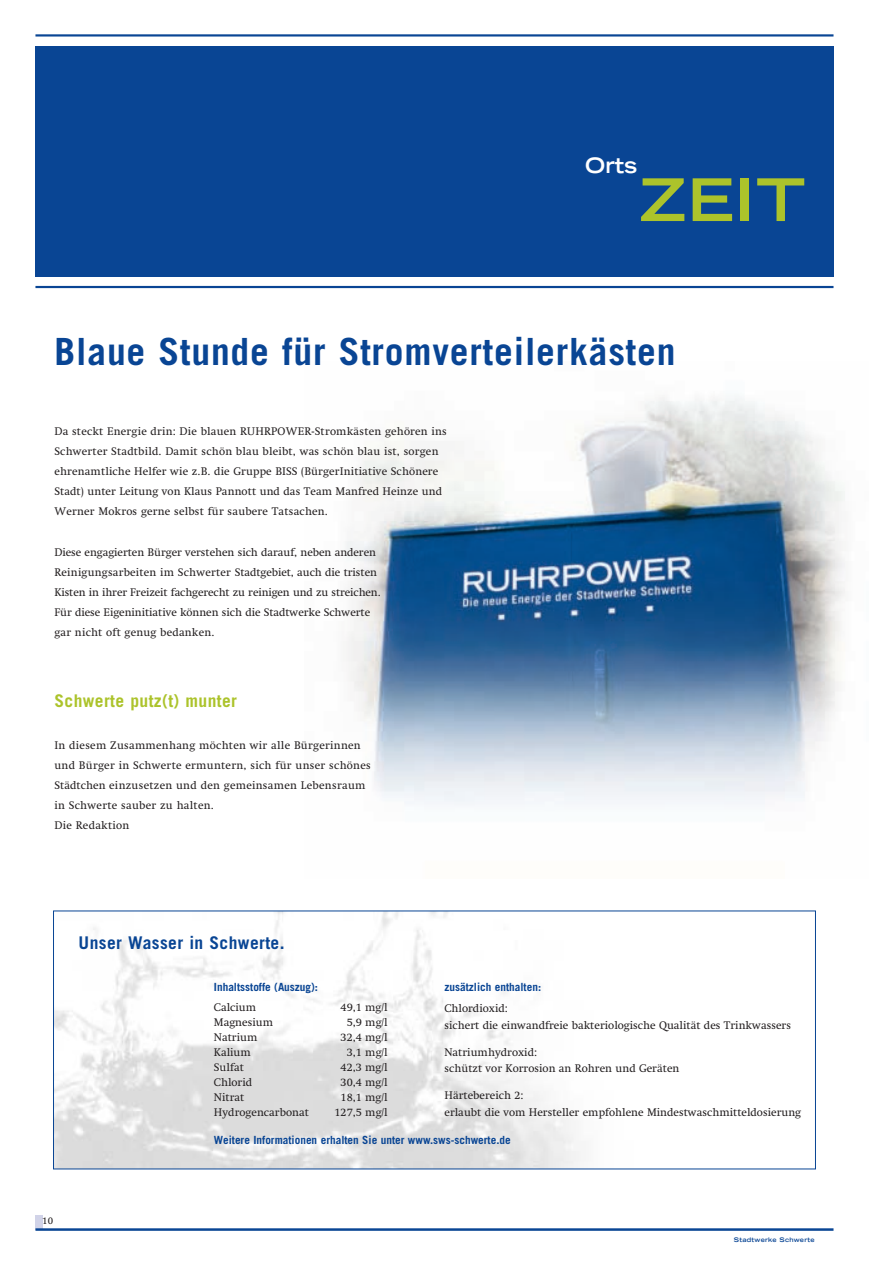
<style>
.page{position:relative;width:869px;height:1265px;background:#fff}
.page>*{position:absolute;margin:0;border:0;box-sizing:border-box;transform-origin:0 0}
.t1{font:700 expanded 58.75px "Trade Gothic LT Std";color:#acc32b}
.t2{font:700 37.5px "Trade Gothic";letter-spacing:.02em;color:#094594}
.t3{font:700 expanded 21.25px "Trade Gothic LT Std";color:#fff}
.t4{font:700 17.5px "Trade Gothic";letter-spacing:.02em;color:#094594}
.t5{font:700 17.5px "Trade Gothic";letter-spacing:.02em;color:#acc32b}
.t6{font:11.25px/20px "Swift Com";letter-spacing:.005em;color:#231f20}
.t7{font:700 11.25px "Trade Gothic";color:#094594}
.t8{font:10px "Swift Com";color:#231f20}
.t9{font:700 expanded 6.25px "Trade Gothic LT Std";letter-spacing:.035em;color:#094594}
</style>
<div class="page">
<img style="left:346px;top:396px;width:499px;height:409px">
<hr style="left:35px;top:34px;width:798px;height:3px;background:#094594">
<hr style="left:35px;top:286px;width:798px;height:2px;background:#094594">
<div style="left:35px;top:46px;width:798px;height:230px;background:#094594"></div>
<div style="left:35px;top:1215px;width:8px;height:15px;background:#d1d3e8"></div>
<hr style="left:35px;top:1228px;width:798px;height:3px;background:#094594">
<img style="left:55px;top:913px;width:526px;height:254px">
<h3 class="t3" style="left:585px;top:157px;width:53px">Orts</h3>
<h1 class="t1" style="left:639px;top:178px;width:167px">ZEIT</h1>
<h2 class="t2" style="left:54px;top:338px;width:622px">Blaue Stunde für Stromverteilerkästen</h2>
<p class="t6" style="left:54px;top:421px;width:394px">Da steckt Energie drin: Die blauen RUHRPOWER-Stromkästen gehören ins Schwerter Stadtbild. Damit schön blau bleibt, was schön blau ist, sorgen ehrenamtliche Helfer wie z.B. die Gruppe BISS (BürgerInitiative Schönere Stadt) unter Leitung von Klaus Pannott und das Team Manfred Heinze und Werner Mokros gerne selbst für saubere Tatsachen.</p>
<p class="t6" style="left:54px;top:542px;width:328px">Diese engagierten Bürger verstehen sich darauf, neben anderen Reinigungsarbeiten im Schwerter Stadtgebiet, auch die tristen Kisten in ihrer Freizeit fachgerecht zu reinigen und zu streichen.<br>Für diese Eigeninitiative können sich die Stadtwerke Schwerte gar nicht oft genug bedanken.</p>
<h3 class="t5" style="left:54px;top:695px;width:184px">Schwerte putz(t) munter</h3>
<p class="t6" style="left:54px;top:735px;width:318px">In diesem Zusammenhang möchten wir alle Bürgerinnen und Bürger in Schwerte ermuntern, sich für unser schönes Städtchen einzusetzen und den gemeinsamen Lebensraum in Schwerte sauber zu halten.<br>Die Redaktion</p>
<h3 class="t4" style="left:79px;top:936px;width:207px">Unser Wasser in Schwerte.</h3>
<p class="t7" style="left:214px;top:983px;width:106px">Inhaltsstoffe (Auszug):</p>
<p class="t6" style="left:214px;top:997px;width:44px">Calcium</p>
<p class="t6" style="left:340px;top:997px;width:49px">49,1 mg/l</p>
<p class="t6" style="left:214px;top:1012px;width:61px">Magnesium</p>
<p class="t6" style="left:346px;top:1012px;width:43px">5,9 mg/l</p>
<p class="t6" style="left:214px;top:1027px;width:45px">Natrium</p>
<p class="t6" style="left:340px;top:1027px;width:49px">32,4 mg/l</p>
<p class="t6" style="left:214px;top:1042px;width:38px">Kalium</p>
<p class="t6" style="left:346px;top:1042px;width:43px">3,1 mg/l</p>
<p class="t6" style="left:214px;top:1057px;width:31px">Sulfat</p>
<p class="t6" style="left:340px;top:1057px;width:49px">42,3 mg/l</p>
<p class="t6" style="left:214px;top:1072px;width:40px">Chlorid</p>
<p class="t6" style="left:340px;top:1072px;width:49px">30,4 mg/l</p>
<p class="t6" style="left:214px;top:1087px;width:32px">Nitrat</p>
<p class="t6" style="left:340px;top:1087px;width:49px">18,1 mg/l</p>
<p class="t6" style="left:214px;top:1102px;width:96px">Hydrogencarbonat</p>
<p class="t6" style="left:334px;top:1102px;width:55px">127,5 mg/l</p>
<p class="t7" style="left:444px;top:983px;width:98px">zusätzlich enthalten:</p>
<p class="t6" style="left:444px;top:1000px;width:348px;line-height:16.2px">Chlordioxid:<br>sichert die einwandfreie bakteriologische Qualität des Trinkwassers</p>
<p class="t6" style="left:444px;top:1044px;width:236px;line-height:16.2px">Natriumhydroxid:<br>schützt vor Korrosion an Rohren und Geräten</p>
<p class="t6" style="left:444px;top:1087px;width:358px;line-height:16.2px">Härtebereich 2:<br>erlaubt die vom Hersteller empfohlene Mindestwaschmitteldosierung</p>
<p class="t7" style="left:214px;top:1135px;width:298px">Weitere Informationen erhalten Sie unter www.sws-schwerte.de</p>
<p class="t8" style="left:42px;top:1215px;width:12px">10</p>
<p class="t9" style="left:733px;top:1238px;width:82px">Stadtwerke Schwerte</p>
</div>
